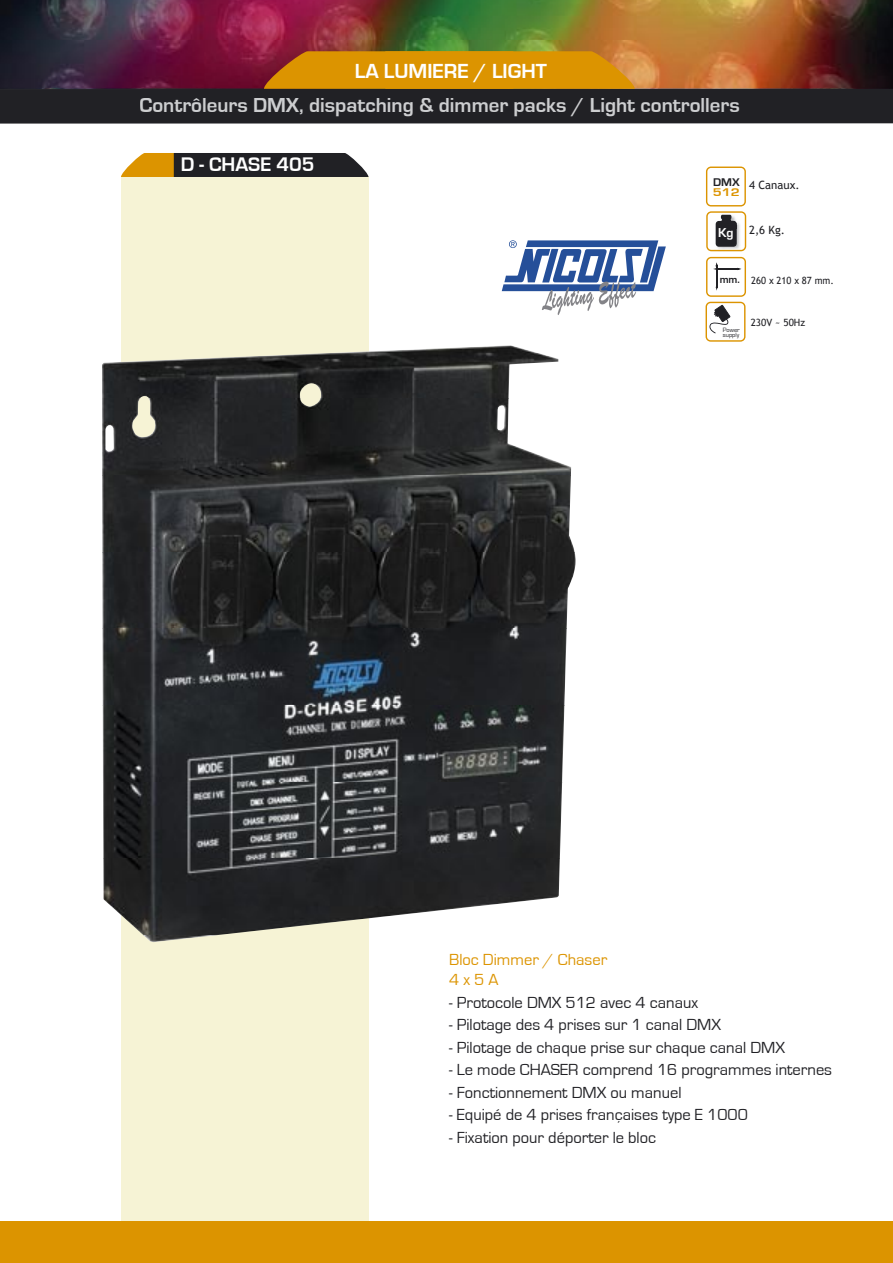
<style>
.page{position:relative;width:893px;height:1263px;background:#fff}
.page>*{position:absolute;margin:0;border:0;box-sizing:border-box;transform-origin:0 0}
.t1{font:700 21px "Eurostile";color:#cdced0}
.t2{font:700 21px "Eurostile";color:#fff}
.t3{font:700 20.25px "Eurostile";color:#fff}
.t4{font:16.5px "Eurostile";color:#212125}
.t5{font:16.5px/19.8px "Eurostile";color:#dc9400}
.t6{font:700 13.35px "Eurostile";color:#fff}
.t7{font:700 11.55px "Eurostile";color:#212125;scale:1.05 1}
.t8{font:700 11.55px "Eurostile";color:#dc9400;scale:1.25 1}
.t9{font:11.4px "Trebuchet MS";color:#212125}
.t10{font:9.9px "Trebuchet MS";color:#212125;scale:.95 1}
.t11{font:9.9px "Trebuchet MS";color:#212125}
.t12{font:6.45px/5.4px "Eurostile";color:#212125}
.s1{font-family:"Eurostile";font-weight:700;font-size:10.95px}
</style>
<div class="page">
<div style="left:121px;top:177px;width:247px;height:1070px;background:#f6f3d5"></div>
<img style="left:0;top:0;width:893px;height:89px">
<div style="left:0;top:1221px;width:893px;height:42px;background:#dc9400"></div>
<div style="left:0;top:89px;width:893px;height:35px;background:#212125"></div>
<svg style="left:264px;top:51px;width:371px;height:38px;background:#d68d06"></svg>
<svg style="left:121px;top:153px;width:247px;height:24px;background:#52452e"></svg>
<svg style="left:706px;top:257px;width:40px;height:85px"></svg>
<svg style="left:502px;top:240px;width:164px;height:75px"></svg>
<svg style="left:706px;top:167px;width:40px;height:84px"></svg>
<img style="left:102px;top:345px;width:474px;height:597px">
<p class="t2" style="left:355px;top:60px;width:193px">LA LUMIERE / LIGHT</p>
<p class="t1" style="left:139px;top:94px;width:602px">Contrôleurs DMX, dispatching &amp; dimmer packs / Light controllers</p>
<p class="t3" style="left:181px;top:153px;width:135px">D - CHASE 405</p>
<p class="t7" style="left:713px;top:176px;width:27px">DMX</p>
<p class="t8" style="left:713px;top:186px;width:23px">512</p>
<p class="t9" style="left:749px;top:179px;width:52px">4 Canaux.</p>
<p class="t6" style="left:718px;top:226px;width:17px">Kg</p>
<p class="t9" style="left:749px;top:224px;width:38px">2,6 Kg.</p>
<p class="t10" style="left:720px;top:274px;width:122px"><span class="s1">mm.</span> 260 x 210 x 87 mm.</p>
<p class="t12" style="left:723px;top:327px;width:19px">Power supply</p>
<p class="t11" style="left:751px;top:317px;width:56px">230V ~ 50Hz</p>
<p class="t5" style="left:449px;top:950px;width:160px">Bloc Dimmer / Chaser<br>4 x 5 A</p>
<p class="t4" style="left:449px;top:993px;width:251px">- Protocole DMX 512 avec 4 canaux</p>
<p class="t4" style="left:449px;top:1016px;width:273px">- Pilotage des 4 prises sur 1 canal DMX</p>
<p class="t4" style="left:449px;top:1038px;width:337px">- Pilotage de chaque prise sur chaque canal DMX</p>
<p class="t4" style="left:449px;top:1061px;width:384px">- Le mode CHASER comprend 16 programmes internes</p>
<p class="t4" style="left:449px;top:1083px;width:234px">- Fonctionnement DMX ou manuel</p>
<p class="t4" style="left:449px;top:1106px;width:300px">- Equipé de 4 prises françaises type E 1000</p>
<p class="t4" style="left:449px;top:1128px;width:208px">- Fixation pour déporter le bloc</p>
</div>
